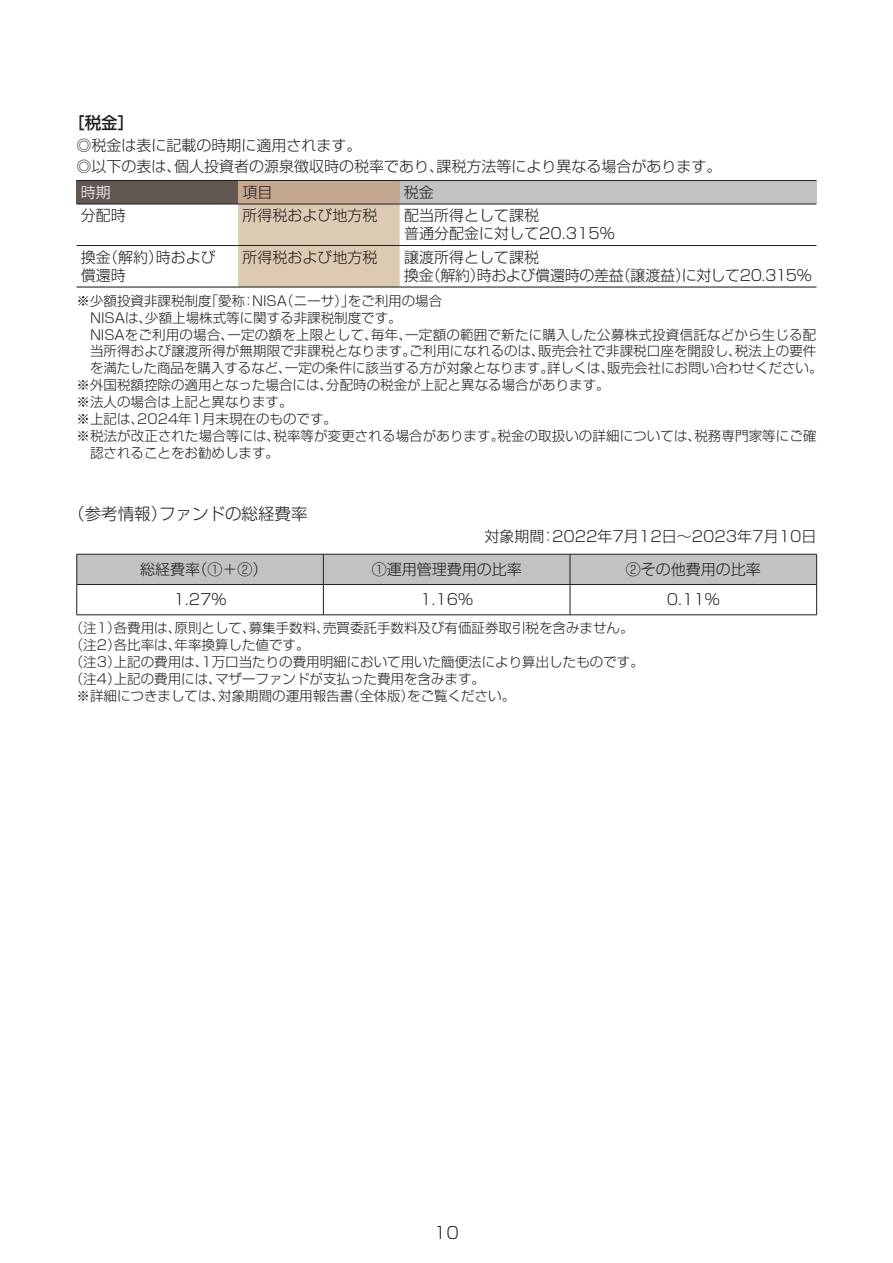
<style>
.page{position:relative;width:893px;height:1263px;background:#fff}
.page>*{position:absolute;margin:0;border:0;box-sizing:border-box;transform-origin:0 0}
.t1{font:300 16.5px "Shin Go Pro";color:#231f20}
.t2{font:500 16.5px "Shin Go Pro";color:#231f20}
.t3{font:300 15px/18px "Shin Go Pro";color:#231f20}
.t4{font:300 15px "Shin Go Pro";color:#fff}
.t5{font:300 13.5px "Shin Go Pro";color:#231f20}
</style>
<div class="page">
<div style="left:77px;top:180px;width:161px;height:24px;background:#625852"></div>
<div style="left:238px;top:180px;width:162px;height:24px;background:#c4a88f"></div>
<div style="left:400px;top:180px;width:416px;height:24px;background:#c1c2c4"></div>
<div style="left:238px;top:205px;width:162px;height:81px;background:#ddcab2"></div>
<hr style="left:77px;top:180px;width:161px;height:1px;background:#231f20">
<hr style="left:238px;top:180px;width:162px;height:1px;background:#231f20">
<hr style="left:400px;top:180px;width:416px;height:1px;background:#231f20">
<hr style="left:77px;top:204px;width:161px;height:1px;background:#231f20">
<hr style="left:238px;top:204px;width:162px;height:1px;background:#231f20">
<hr style="left:400px;top:204px;width:416px;height:1px;background:#231f20">
<hr style="left:77px;top:245px;width:161px;height:1px;background:#231f20">
<hr style="left:238px;top:245px;width:162px;height:1px;background:#231f20">
<hr style="left:400px;top:245px;width:416px;height:1px;background:#231f20">
<hr style="left:77px;top:286px;width:161px;height:2px;background:#231f20">
<hr style="left:238px;top:286px;width:162px;height:2px;background:#231f20">
<hr style="left:400px;top:286px;width:416px;height:2px;background:#231f20">
<div style="left:77px;top:555px;width:739px;height:29px;background:#c1c2c4"></div>
<hr style="left:77px;top:554px;width:246px;height:1px;background:#231f20">
<hr style="left:76px;top:554px;width:1px;height:30px;background:#231f20">
<hr style="left:323px;top:554px;width:247px;height:1px;background:#231f20">
<hr style="left:323px;top:554px;width:1px;height:30px;background:#231f20">
<hr style="left:570px;top:554px;width:247px;height:1px;background:#231f20">
<hr style="left:570px;top:554px;width:1px;height:30px;background:#231f20">
<hr style="left:816px;top:554px;width:1px;height:30px;background:#231f20">
<hr style="left:77px;top:584px;width:246px;height:1px;background:#231f20">
<hr style="left:76px;top:585px;width:1px;height:30px;background:#231f20">
<hr style="left:323px;top:584px;width:247px;height:1px;background:#231f20">
<hr style="left:323px;top:585px;width:1px;height:30px;background:#231f20">
<hr style="left:570px;top:584px;width:247px;height:1px;background:#231f20">
<hr style="left:570px;top:585px;width:1px;height:30px;background:#231f20">
<hr style="left:816px;top:585px;width:1px;height:30px;background:#231f20">
<hr style="left:77px;top:614px;width:246px;height:1px;background:#231f20">
<hr style="left:323px;top:614px;width:247px;height:1px;background:#231f20">
<hr style="left:570px;top:614px;width:247px;height:1px;background:#231f20">
<p class="t2" style="left:68px;top:110px;width:67px">［税金］</p>
<p class="t3" style="left:77px;top:133px;width:646px;line-height:21px">◎税金は表に記載の時期に適用されます。<br>◎以下の表は、個人投資者の源泉徴収時の税率であり、課税方法等により異なる場合があります。</p>
<p class="t4" style="left:81px;top:180px;width:31px">時期</p>
<p class="t3" style="left:242px;top:181px;width:31px">項目</p>
<p class="t3" style="left:404px;top:181px;width:31px">税金</p>
<p class="t3" style="left:81px;top:205px;width:46px">分配時</p>
<p class="t3" style="left:242px;top:205px;width:137px">所得税および地方税</p>
<p class="t3" style="left:404px;top:205px;width:212px">配当所得として課税<br>普通分配金に対して20.315%</p>
<p class="t3" style="left:81px;top:246px;width:136px">換金（解約）時および償還時</p>
<p class="t3" style="left:242px;top:246px;width:137px">所得税および地方税</p>
<p class="t3" style="left:404px;top:246px;width:409px">譲渡所得として課税<br>換金（解約）時および償還時の差益（譲渡益）に対して20.315%</p>
<p class="t5" style="left:77px;top:290px;width:367px">※少額投資非課税制度「愛称：NISA（ニーサ）」をご利用の場合</p>
<p class="t5" style="left:90px;top:306px;width:313px">NISAは、少額上場株式等に関する非課税制度です。</p>
<p class="t5" style="left:90px;top:323px;width:728px">NISAをご利用の場合、一定の額を上限として、毎年、一定額の範囲で新たに購入した公募株式投資信託などから生じる配</p>
<p class="t5" style="left:90px;top:340px;width:728px">当所得および譲渡所得が無期限で非課税となります。ご利用になれるのは、販売会社で非課税口座を開設し、税法上の要件</p>
<p class="t5" style="left:90px;top:357px;width:734px">を満たした商品を購入するなど、一定の条件に該当する方が対象となります。詳しくは、販売会社にお問い合わせください。</p>
<p class="t5" style="left:77px;top:374px;width:535px">※外国税額控除の適用となった場合には、分配時の税金が上記と異なる場合があります。</p>
<p class="t5" style="left:77px;top:391px;width:218px">※法人の場合は上記と異なります。</p>
<p class="t5" style="left:77px;top:408px;width:262px">※上記は、2024年1月末現在のものです。</p>
<p class="t5" style="left:77px;top:425px;width:741px">※税法が改正された場合等には、税率等が変更される場合があります。税金の取扱いの詳細については、税務専門家等にご確</p>
<p class="t5" style="left:90px;top:441px;width:191px">認されることをお勧めします。</p>
<p class="t1" style="left:68px;top:500px;width:241px">（参考情報）ファンドの総経費率</p>
<p class="t3" style="left:484px;top:525px;width:333px">対象期間：2022年7月12日～2023年7月10日</p>
<p class="t3" style="left:140px;top:558px;width:129px">総経費率（①＋②）</p>
<p class="t3" style="left:372px;top:558px;width:151px">①運用管理費用の比率</p>
<p class="t3" style="left:626px;top:558px;width:137px">②その他費用の比率</p>
<p class="t3" style="left:174px;top:589px;width:55px">1.27％</p>
<p class="t3" style="left:420px;top:589px;width:55px">1.16％</p>
<p class="t3" style="left:667px;top:589px;width:55px">0.11％</p>
<p class="t5" style="left:70px;top:617px;width:565px">（注1）各費用は、原則として、募集手数料、売買委託手数料及び有価証券取引税を含みません。</p>
<p class="t5" style="left:70px;top:634px;width:241px">（注2）各比率は、年率換算した値です。</p>
<p class="t5" style="left:70px;top:651px;width:575px">（注3）上記の費用は、1万口当たりの費用明細において用いた簡便法により算出したものです。</p>
<p class="t5" style="left:70px;top:668px;width:417px">（注4）上記の費用には、マザーファンドが支払った費用を含みます。</p>
<p class="t5" style="left:77px;top:684px;width:440px">※詳細につきましては、対象期間の運用報告書（全体版）をご覧ください。</p>
<p class="t1" style="left:434px;top:1219px;width:27px">10</p>
</div>
